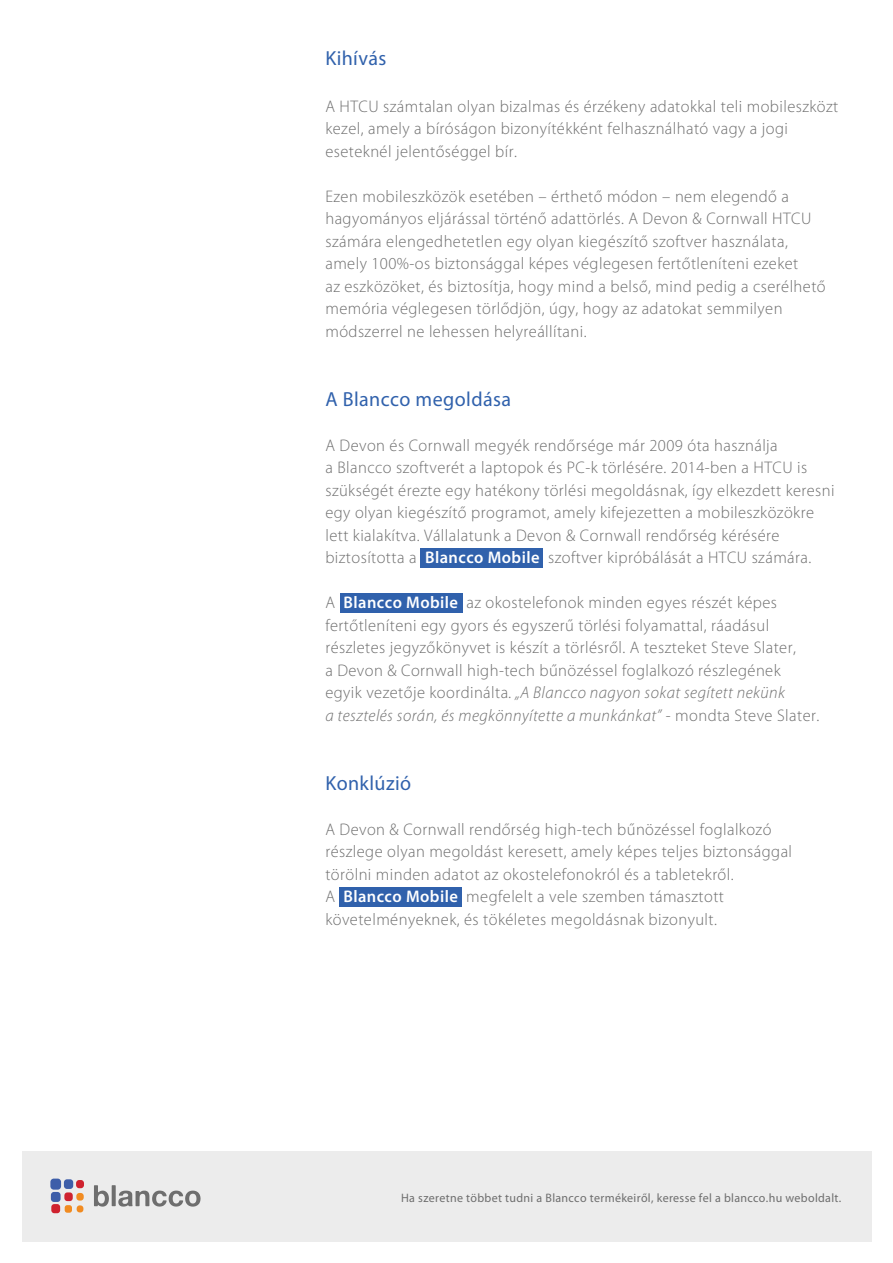
<style>
.page{position:relative;width:893px;height:1263px;background:#fff}
.page>*{position:absolute;margin:0;border:0;box-sizing:border-box;transform-origin:0 0}
.t1{font:20.4px "Myriad Pro";letter-spacing:.02em;color:#3061ac}
.t2{font:300 16.8px/22.5px "Myriad Pro";letter-spacing:.025em;color:#6e6e6e}
.t3{font:12.3px "Myriad Pro";letter-spacing:.025em;color:#6e6e6e}
.s1{font-weight:600;color:#fff}
.s2{font-style:italic}
</style>
<div class="page">
<div style="left:421px;top:548px;width:122px;height:20px;background:#3061ac"></div>
<div style="left:340px;top:592px;width:122px;height:20px;background:#3061ac"></div>
<div style="left:339px;top:887px;width:123px;height:20px;background:#3061ac"></div>
<div style="left:22px;top:1152px;width:849px;height:90px;background:#ececec"></div>
<svg style="left:94px;top:1185px;width:107px;height:21px"></svg>
<div style="left:65px;top:1205px;width:7px;height:8px;background:#f18b21;border-radius:3px"></div>
<div style="left:77px;top:1205px;width:6px;height:7px;background:#f18b21;border-radius:3px"></div>
<div style="left:76px;top:1193px;width:8px;height:7px;background:#f18b21;border-radius:3px"></div>
<div style="left:51px;top:1192px;width:10px;height:10px;background:#3e5ea9;border-radius:3px"></div>
<div style="left:50px;top:1178px;width:11px;height:11px;background:#3e5ea9;border-radius:3px"></div>
<div style="left:64px;top:1179px;width:9px;height:10px;background:#3e5ea9;border-radius:3px"></div>
<div style="left:51px;top:1204px;width:9px;height:9px;background:#cf222f;border-radius:3px"></div>
<div style="left:64px;top:1192px;width:9px;height:9px;background:#cf222f;border-radius:3px"></div>
<div style="left:76px;top:1180px;width:8px;height:8px;background:#cf222f;border-radius:3px"></div>
<p class="t1" style="left:325px;top:46px;width:63px">Kihívás</p>
<p class="t2" style="left:325px;top:95px;width:514px">A HTCU számtalan olyan bizalmas és érzékeny adatokkal teli mobileszközt kezel, amely a bíróságon bizonyítékként felhasználható vagy a jogi eseteknél jelentőséggel bír.</p>
<p class="t2" style="left:325px;top:185px;width:502px">Ezen mobileszközök esetében – érthető módon – nem elegendő a hagyományos eljárással történő adattörlés. A Devon &amp; Cornwall HTCU számára elengedhetetlen egy olyan kiegészítő szoftver használata, amely 100%-os biztonsággal képes véglegesen fertőtleníteni ezeket<br>az eszközöket, és biztosítja, hogy mind a belső, mind pedig a cserélhető memória véglegesen törlődjön, úgy, hogy az adatokat semmilyen módszerrel ne lehessen helyreállítani.</p>
<p class="t1" style="left:325px;top:386px;width:187px">A Blancco megoldása</p>
<p class="t2" style="left:325px;top:434px;width:511px">A Devon és Cornwall megyék rendőrsége már 2009 óta használja<br>a Blancco szoftverét a laptopok és PC-k törlésére. 2014-ben a HTCU is szükségét érezte egy hatékony törlési megoldásnak, így elkezdett keresni egy olyan kiegészítő programot, amely kifejezetten a mobileszközökre lett kialakítva. Vállalatunk a Devon &amp; Cornwall rendőrség kérésére biztosította a <span class="s1">Blancco Mobile</span> szoftver kipróbálását a HTCU számára.</p>
<p class="t2" style="left:325px;top:592px;width:495px">A <span class="s1">Blancco Mobile</span> az okostelefonok minden egyes részét képes fertőtleníteni egy gyors és egyszerű törlési folyamattal, ráadásul részletes jegyzőkönyvet is készít a törlésről. A teszteket Steve Slater,<br>a Devon &amp; Cornwall high-tech bűnözéssel foglalkozó részlegének egyik vezetője koordinálta<span class="s2">. „A Blancco nagyon sokat segített nekünk<br>a tesztelés során, és megkönnyítette a munkánkat”</span> - mondta Steve Slater.</p>
<p class="t1" style="left:325px;top:770px;width:87px">Konklúzió</p>
<p class="t2" style="left:325px;top:818px;width:468px">A Devon &amp; Cornwall rendőrség high-tech bűnözéssel foglalkozó részlege olyan megoldást keresett, amely képes teljes biztonsággal törölni minden adatot az okostelefonokról és a tabletekről.<br>A <span class="s1">Blancco Mobile</span> megfelelt a vele szemben támasztott követelményeknek, és tökéletes megoldásnak bizonyult.</p>
<p class="t3" style="left:401px;top:1191px;width:442px">Ha szeretne többet tudni a Blancco termékeiről, keresse fel a blancco.hu weboldalt.</p>
</div>
